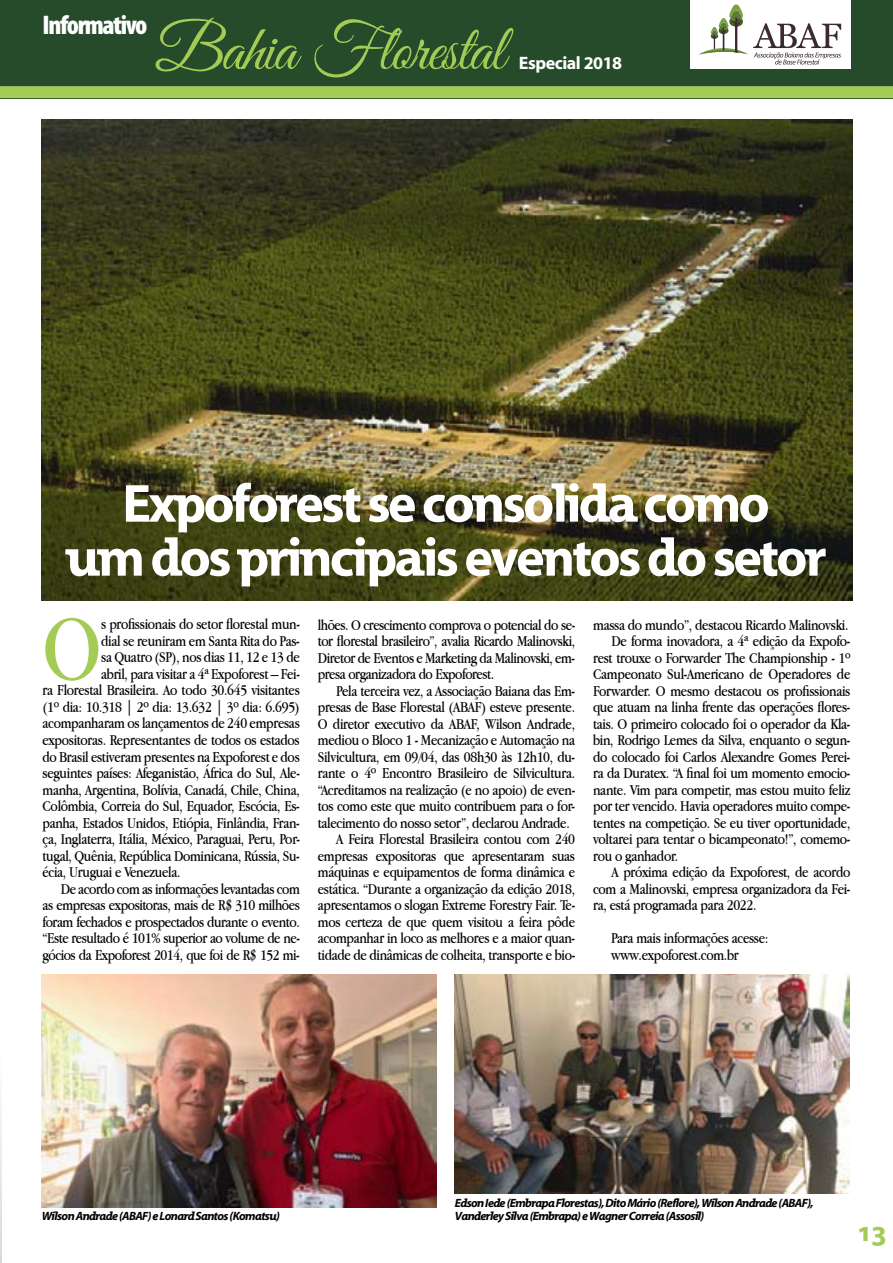
<style>
.page{position:relative;width:893px;height:1263px;background:#fff}
.page>*{position:absolute;margin:0;border:0;box-sizing:border-box;transform-origin:0 0}
.t1{font:94.35px "Apple Garamond";color:#a4cb55}
.t2{font:65.55px "Great Vibes";letter-spacing:-.02em;color:#a4cb55}
.t3{font:700 54px/54px "Grandesign Neue Roman";letter-spacing:-.05em;color:#fff;text-align:center}
.t4{font:700 28.5px "Grandesign Neue Roman";color:#a4cb55}
.t5{font:900 condensed 27px "Myriad Pro";letter-spacing:-.05em;color:#fff}
.t6{font:700 18px "Myriad";letter-spacing:-.025em;color:#fff}
.t7{font:15.75px/16.5px "Apple Garamond";letter-spacing:-.02em;color:#000;text-align:justify}
.t8{font:italic 700 12px/13.5px "Grandesign Neue Roman";letter-spacing:-.05em;color:#000}
</style>
<div class="page">
<div style="left:0;top:0;width:893px;height:98px;background:#264b2b"></div>
<div style="left:0;top:86px;width:893px;height:12px;background:#a4cb55"></div>
<div style="left:690px;top:0;width:160px;height:69px;background:#fff"></div>
<svg style="left:699px;top:4px;width:142px;height:61px"></svg>
<svg style="left:0;top:1106px;width:2px;height:157px"></svg>
<img style="left:42px;top:119px;width:810px;height:481px">
<img style="left:42px;top:974px;width:395px;height:234px">
<img style="left:455px;top:974px;width:395px;height:219px">
<h2 class="t2" style="left:155px;top:13px;width:352px">Bahia Florestal</h2>
<h3 class="t5" style="left:43px;top:10px;width:106px">Informativo</h3>
<p class="t6" style="left:519px;top:54px;width:105px">Especial 2018</p>
<h3 class="t3" style="left:65px;top:477px;width:763px">Expoforest se consolida como<br>um dos principais eventos do setor</h3>
<h1 class="t1" style="left:43px;top:592px;width:60px">O</h1>
<p class="t7" style="left:101px;top:616px;width:200px">s profissionais do setor florestal mun-</p>
<p class="t7" style="left:101px;top:632px;width:200px">dial se reuniram em Santa Rita do Pas-</p>
<p class="t7" style="left:101px;top:649px;width:200px">sa Quatro (SP), nos dias 11, 12 e 13 de</p>
<p class="t7" style="left:101px;top:665px;width:200px">abril, para visitar a 4ª Expoforest – Fei-</p>
<p class="t7" style="left:43px;top:682px;width:259px">ra Florestal Brasileira. Ao todo 30.645 visitantes</p>
<p class="t7" style="left:43px;top:698px;width:259px">(1º dia: 10.318 | 2º dia: 13.632 | 3º dia: 6.695)</p>
<p class="t7" style="left:43px;top:715px;width:259px">acompanharam os lançamentos de 240 empresas</p>
<p class="t7" style="left:43px;top:731px;width:259px">expositoras. Representantes de todos os estados</p>
<p class="t7" style="left:43px;top:748px;width:259px">do Brasil estiveram presentes na Expoforest e dos</p>
<p class="t7" style="left:43px;top:764px;width:259px">seguintes países: Afeganistão, África do Sul, Ale-</p>
<p class="t7" style="left:43px;top:781px;width:259px">manha, Argentina, Bolívia, Canadá, Chile, China,</p>
<p class="t7" style="left:43px;top:797px;width:259px">Colômbia, Correia do Sul, Equador, Escócia, Es-</p>
<p class="t7" style="left:43px;top:814px;width:259px">panha, Estados Unidos, Etiópia, Finlândia, Fran-</p>
<p class="t7" style="left:43px;top:830px;width:259px">ça, Inglaterra, Itália, México, Paraguai, Peru, Por-</p>
<p class="t7" style="left:43px;top:847px;width:259px">tugal, Quênia, República Dominicana, Rússia, Su-</p>
<p class="t7" style="left:43px;top:863px;width:140px">écia, Uruguai e Venezuela.</p>
<p class="t7" style="left:61px;top:880px;width:241px">De acordo com as informações levantadas com</p>
<p class="t7" style="left:43px;top:896px;width:259px">as empresas expositoras, mais de R$ 310 milhões</p>
<p class="t7" style="left:43px;top:913px;width:259px">foram fechados e prospectados durante o evento.</p>
<p class="t7" style="left:43px;top:929px;width:259px">“Este resultado é 101% superior ao volume de ne-</p>
<p class="t7" style="left:43px;top:946px;width:259px">gócios da Expoforest 2014, que foi de R$ 152 mi-</p>
<p class="t7" style="left:318px;top:616px;width:259px">lhões. O crescimento comprova o potencial do se&shy;tor florestal brasileiro”, avalia Ricardo Malinovski, Diretor de Eventos e Marketing da Malinovski, em&shy;presa organizadora do Expoforest.</p>
<p class="t7" style="left:336px;top:682px;width:240px">Pela terceira vez, a Associação Baiana das Em-</p>
<p class="t7" style="left:318px;top:698px;width:259px">presas de Base Florestal (ABAF) esteve presente.</p>
<p class="t7" style="left:318px;top:715px;width:259px">O diretor executivo da ABAF, Wilson Andrade,</p>
<p class="t7" style="left:318px;top:731px;width:259px">mediou o Bloco 1 - Mecanização e Automação na</p>
<p class="t7" style="left:318px;top:748px;width:259px">Silvicultura, em 09/04, das 08h30 às 12h10, du-</p>
<p class="t7" style="left:318px;top:764px;width:259px">rante o 4º Encontro Brasileiro de Silvicultura.</p>
<p class="t7" style="left:318px;top:781px;width:259px">“Acreditamos na realização (e no apoio) de even-</p>
<p class="t7" style="left:318px;top:797px;width:259px">tos como este que muito contribuem para o for-</p>
<p class="t7" style="left:318px;top:814px;width:253px">talecimento do nosso setor”, declarou Andrade.</p>
<p class="t7" style="left:336px;top:830px;width:240px">A Feira Florestal Brasileira contou com 240</p>
<p class="t7" style="left:318px;top:847px;width:259px">empresas expositoras que apresentaram suas</p>
<p class="t7" style="left:318px;top:863px;width:259px">máquinas e equipamentos de forma dinâmica e</p>
<p class="t7" style="left:318px;top:880px;width:259px">estática. “Durante a organização da edição 2018,</p>
<p class="t7" style="left:318px;top:896px;width:259px">apresentamos o slogan Extreme Forestry Fair. Te-</p>
<p class="t7" style="left:318px;top:913px;width:259px">mos certeza de que quem visitou a feira pôde</p>
<p class="t7" style="left:318px;top:930px;width:259px">acompanhar in loco as melhores e a maior quan-</p>
<p class="t7" style="left:318px;top:946px;width:259px">tidade de dinâmicas de colheita, transporte e bio-</p>
<p class="t7" style="left:593px;top:616px;width:257px">massa do mundo”, destacou Ricardo Malinovski.</p>
<p class="t7" style="left:611px;top:633px;width:241px">De forma inovadora, a 4ª edição da Expofo-</p>
<p class="t7" style="left:593px;top:649px;width:259px">rest trouxe o Forwarder The Championship - 1º</p>
<p class="t7" style="left:593px;top:666px;width:259px">Campeonato Sul-Americano de Operadores de</p>
<p class="t7" style="left:593px;top:682px;width:259px">Forwarder. O mesmo destacou os profissionais</p>
<p class="t7" style="left:593px;top:699px;width:259px">que atuam na linha frente das operações flores-</p>
<p class="t7" style="left:593px;top:715px;width:259px">tais. O primeiro colocado foi o operador da Kla-</p>
<p class="t7" style="left:593px;top:732px;width:259px">bin, Rodrigo Lemes da Silva, enquanto o segun-</p>
<p class="t7" style="left:593px;top:748px;width:259px">do colocado foi Carlos Alexandre Gomes Perei-</p>
<p class="t7" style="left:593px;top:765px;width:259px">ra da Duratex. “A final foi um momento emocio-</p>
<p class="t7" style="left:593px;top:781px;width:259px">nante. Vim para competir, mas estou muito feliz</p>
<p class="t7" style="left:593px;top:798px;width:259px">por ter vencido. Havia operadores muito compe-</p>
<p class="t7" style="left:593px;top:814px;width:259px">tentes na competição. Se eu tiver oportunidade,</p>
<p class="t7" style="left:593px;top:831px;width:259px">voltarei para tentar o bicampeonato!”, comemo-</p>
<p class="t7" style="left:593px;top:847px;width:87px">rou o ganhador.</p>
<p class="t7" style="left:611px;top:864px;width:241px">A próxima edição da Expoforest, de acordo</p>
<p class="t7" style="left:593px;top:880px;width:259px">com a Malinovski, empresa organizadora da Fei-</p>
<p class="t7" style="left:593px;top:897px;width:165px">ra, está programada para 2022.</p>
<p class="t7" style="left:611px;top:930px;width:159px">Para mais informações acesse: www.expoforest.com.br</p>
<p class="t8" style="left:42px;top:1209px;width:240px">Wilson Andrade (ABAF) e Lonard Santos (Komatsu)</p>
<p class="t8" style="left:455px;top:1196px;width:360px">Edson Iede (Embrapa Florestas), Dito Mário (Reflore), Wilson Andrade (ABAF),<br>Vanderley Silva (Embrapa) e Wagner Correia (Assosil)</p>
<h3 class="t4" style="left:857px;top:1215px;width:32px">13</h3>
</div>
